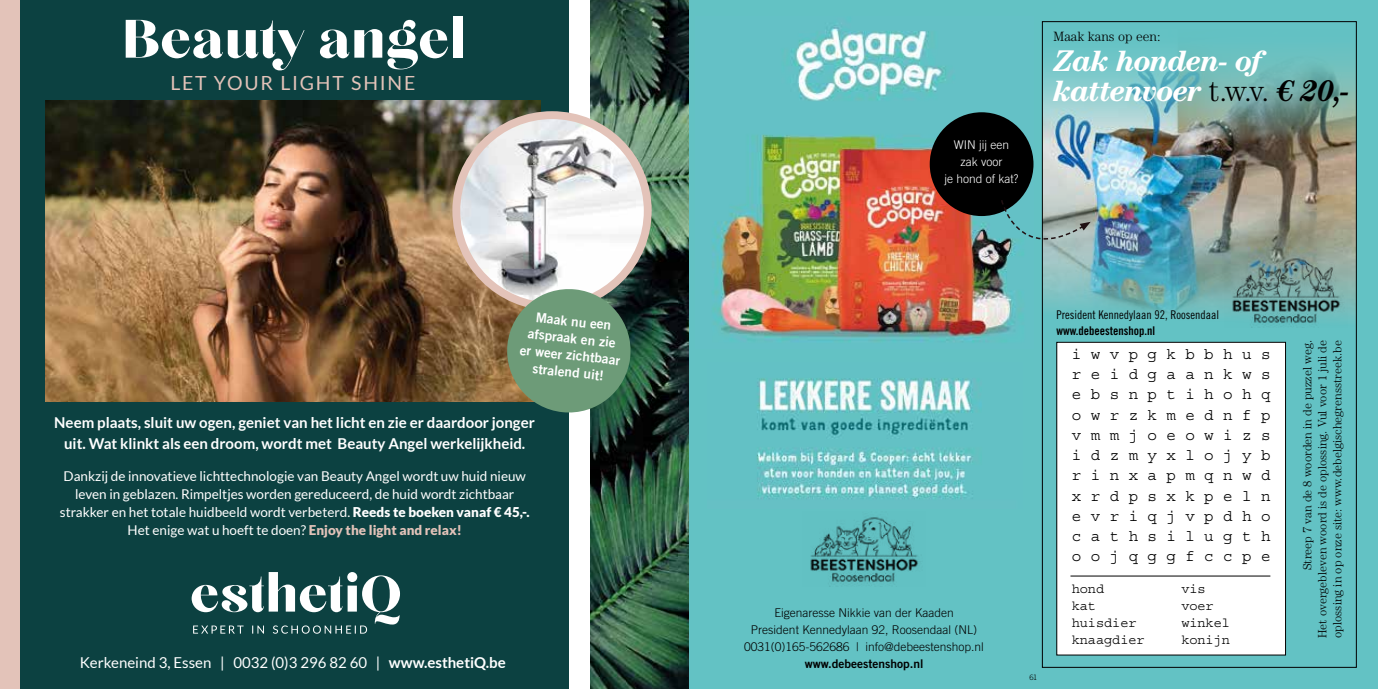
<style>
.page{position:relative;width:1378px;height:689px;background:#fff}
.page>*{position:absolute;margin:0;border:0;box-sizing:border-box;transform-origin:0 0}
.t1{font:67.5px "Chloe";color:#fff}
.t2{font:italic 700 30px/30px "Century Std";letter-spacing:-.04em;color:#fff}
.t3{font:19.5px "Lato";letter-spacing:.09em;color:#e3c3b9}
.t4{font:15.75px/20.2px "Courier Std";color:#000;text-align:justify}
.t5{font:700 15px/21px "Lato";color:#fff;text-align:center}
.t6{font:15px "Lato";color:#fff}
.t7{font:13.5px/18px "Lato";color:#fff;text-align:center}
.t8{font:13.5px/17px "Trade Gothic LT Std Bd 2";color:#fff;text-align:center}
.t9{font:13.5px/17px "Courier Std";color:#000}
.t10{font:300 13.5px "Century Std";color:#000}
.t11{font:300 12px/15px "Century Std";color:#000;text-align:justify}
.t12{font:300 12px/17px "Trade Gothic LT Std";color:#000;text-align:center}
.t13{font:12px "Trade Gothic LT Std Cn 18";color:#000}
.t14{font:300 12px/17px "Trade Gothic LT Std";color:#fff;text-align:center}
.t15{font:12px "Trade Gothic LT Std Bd 2";color:#000}
.t16{font:12px "Trade Gothic LT Std Bd Cn 20";color:#000}
.t17{font:300 7.5px "Trade Gothic LT Std";color:#000}
.s1{font-weight:900}
.s2{font-weight:900;color:#e3c3b9}
.s3{font-weight:700}
.s4{font-weight:300;font-style:normal;color:#000}
.s5{color:#000}
</style>
<div class="page">
<div style="left:689px;top:0;width:689px;height:689px;background:#63c2c4"></div>
<img style="left:1044px;top:56px;width:310px;height:286px">
<img style="left:810px;top:517px;width:109px;height:66px">
<div style="left:1056px;top:342px;width:229px;height:313px;background:#fff"></div>
<div style="left:1056px;top:342px;width:230px;height:313px;border:1px solid #000"></div>
<hr style="left:1070px;top:576px;width:200px;height:1px;background:#000">
<img style="left:713px;top:22px;width:320px;height:321px">
<img style="left:1224px;top:253px;width:123px;height:74px">
<img style="left:757px;top:378px;width:224px;height:121px">
<div style="left:929px;top:112px;width:104px;height:104px;background:#000;border-radius:50%"></div>
<svg style="left:1000px;top:199px;width:90px;height:67px"></svg>
<img style="left:590px;top:0;width:99px;height:689px">
<div style="left:20px;top:0;width:549px;height:689px;background:#0c4141"></div>
<svg style="left:192px;top:572px;width:208px;height:62px"></svg>
<div style="left:0;top:0;width:20px;height:689px;background:#e3c3b9"></div>
<img style="left:45px;top:101px;width:495px;height:300px">
<img style="left:456px;top:115px;width:192px;height:191px;border-radius:96px">
<div style="left:452px;top:111px;width:200px;height:199px;border:8px solid #e3c3b9;border-radius:50%"></div>
<svg style="left:504px;top:286px;width:130px;height:130px;background:#6a8e70"></svg>
<h1 class="t1" style="left:122px;top:4px;width:345px">Beauty angel</h1>
<h3 class="t3" style="left:170px;top:72px;width:247px">LET YOUR LIGHT SHINE</h3>
<p class="t8" style="left:524px;top:307px;width:102px;rotate:6deg">Maak nu een afspraak en zie er weer zichtbaar stralend uit!</p>
<p class="t5" style="left:54px;top:412px;width:482px">Neem plaats, sluit uw ogen, geniet van het licht en zie er daardoor jonger uit. Wat klinkt als een droom, wordt met Beauty Angel werkelijkheid.</p>
<p class="t7" style="left:60px;top:467px;width:471px">Dankzij de innovatieve lichttechnologie van Beauty Angel wordt uw huid nieuw leven in geblazen. Rimpeltjes worden gereduceerd, de huid wordt zichtbaar strakker en het totale huidbeeld wordt verbeterd. <span class="s1">Reeds te boeken vanaf € 45,-.<br></span>Het enige wat u hoeft te doen? <span class="s2">Enjoy the light and relax!</span></p>
<p class="t6" style="left:80px;top:654px;width:427px">Kerkeneind 3, Essen | 0032 (0)3 296 82 60 | <span class="s3">www.esthetiQ.be</span></p>
<p class="t14" style="left:944px;top:136px;width:76px">WIN jij een zak voor<br>je hond of kat?</p>
<p class="t10" style="left:1053px;top:28px;width:109px">Maak kans op een:</p>
<h2 class="t2" style="left:1053px;top:45px;width:298px">Zak honden- of kattenvoer <span class="s4">t.w.v.</span> <span class="s5">€ 20,-</span></h2>
<p class="t12" style="left:744px;top:604px;width:241px">Eigenaresse Nikkie van der Kaaden<br>President Kennedylaan 92, Roosendaal (NL)<br>0031(0)165-562686 | info@debeestenshop.nl</p>
<p class="t15" style="left:804px;top:656px;width:120px">www.debeestenshop.nl</p>
<p class="t17" style="left:1029px;top:672px;width:9px">61</p>
<p class="t13" style="left:1056px;top:307px;width:164px">President Kennedylaan 92, Roosendaal</p>
<p class="t16" style="left:1056px;top:323px;width:100px">www.debeestenshop.nl</p>
<p class="t4" style="left:1072px;top:344px;width:200px">i w v p g k b b h u s r e i d g a a n k w s e b s n p t i h o h q o w r z k m e d n f p v m m j o e o w i z s i d z m y x l o j y b r i n x a p m q n w d x r d p s x k p e l n e v r i q j v p d h o c a t h s i l u g t h o o j q g g f c c p e</p>
<p class="t9" style="left:1071px;top:580px;width:74px">hond<br>kat huisdier knaagdier</p>
<p class="t9" style="left:1181px;top:580px;width:50px">vis voer winkel konijn</p>
<p class="t11" style="left:1299px;top:638px;width:299px;text-indent:68px;rotate:-90deg">Streep 7 van de 8 woorden in de puzzel weg.<br>Het overgebleven woord is de oplossing. Vul voor 1 juli de oplossing in op onze site: www.debelgischegrensstreek.be</p>
</div>
